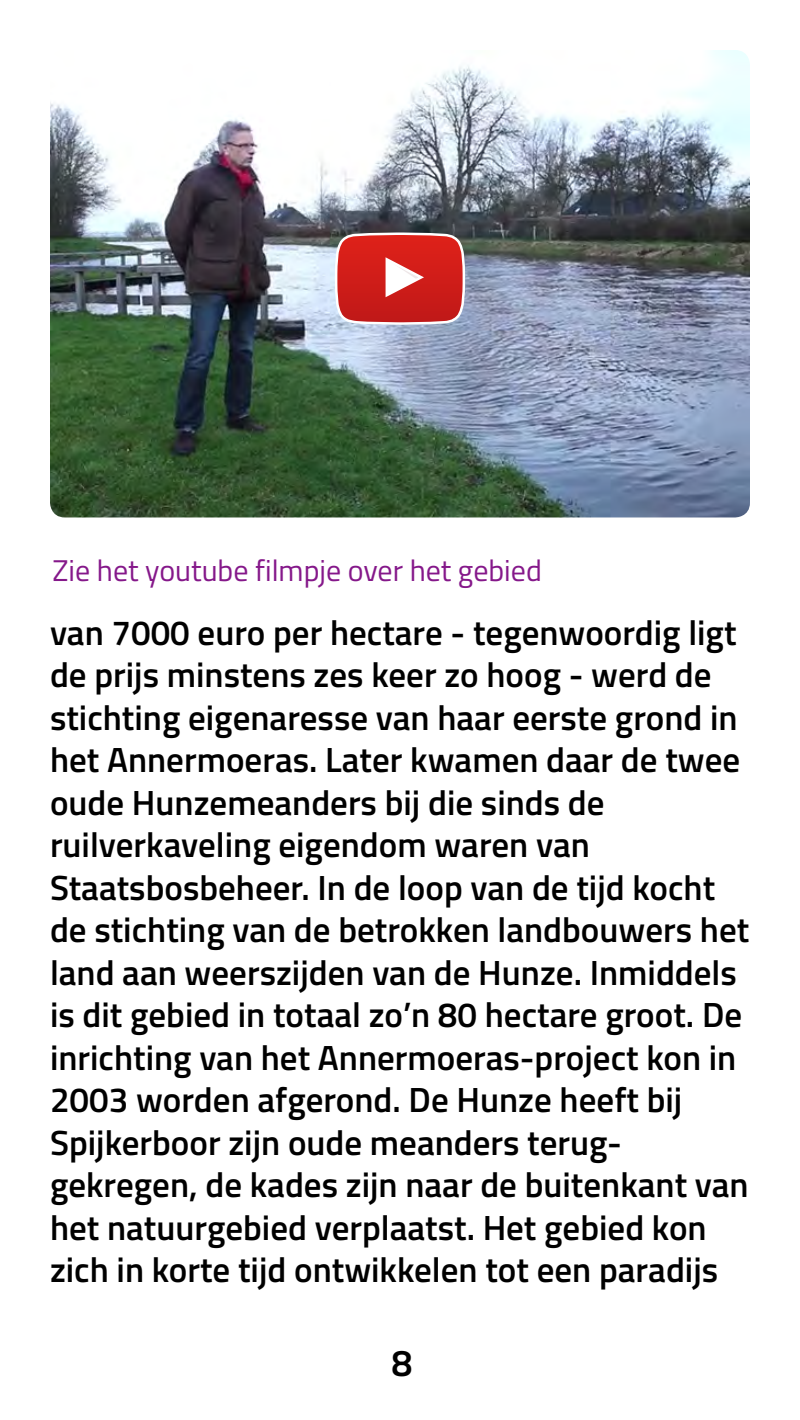
<style>
.page{position:relative;width:800px;height:1420px;background:#fff}
.page>*{position:absolute;margin:0;border:0;box-sizing:border-box;transform-origin:0 0}
.t1{font:600 37.5px "Titillium";color:#000}
.t2{font:600 35px/42.5px "Titillium";color:#000}
.t3{font:30px "Titillium";color:#85188a}
</style>
<div class="page">
<img style="left:50px;top:50px;width:700px;height:468px">
<svg style="left:335px;top:233px;width:130px;height:92px;background:#d24340"></svg>
<p class="t3" style="left:52px;top:549px;width:491px">Zie het youtube filmpje over het gebied</p>
<p class="t2" style="left:50px;top:610px;width:701px">van 7000 euro per hectare - tegenwoordig ligt de prijs minstens zes keer zo hoog - werd de stichting eigenaresse van haar eerste grond in het Annermoeras. Later kwamen daar de twee oude Hunzemeanders bij die sinds de ruilverkaveling eigendom waren van Staatsbosbeheer. In de loop van de tijd kocht de stichting van de betrokken landbouwers het land aan weerszijden van de Hunze. Inmiddels is dit gebied in totaal zo’n 80 hectare groot. De inrichting van het Annermoeras-project kon in 2003 worden afgerond. De Hunze heeft bij Spijkerboor zijn oude meanders terug&shy;gekregen, de kades zijn naar de buitenkant van het natuurgebied verplaatst. Het gebied kon zich in korte tijd ontwikkelen tot een paradijs</p>
<p class="t1" style="left:391px;top:1335px;width:22px">8</p>
</div>
